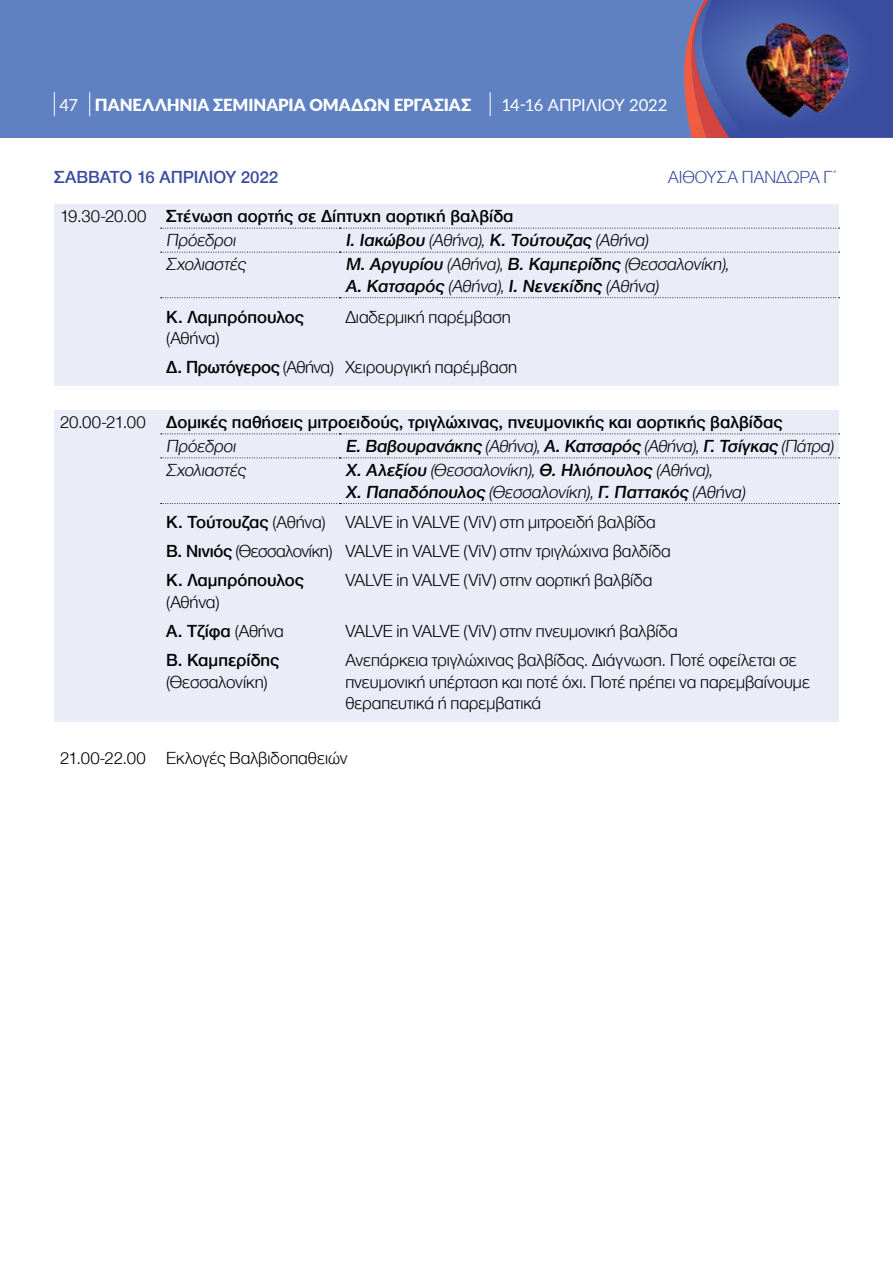
<style>
.page{position:relative;width:893px;height:1263px;background:#fff}
.page>*{position:absolute;margin:0;border:0;box-sizing:border-box;transform-origin:0 0}
.t1{font:300 18px/29px "CF Helvetica";color:#000}
.t2{font:500 18px/24px "CF Helvetica";color:#000}
.t3{font:500 18px "CF Helvetica";letter-spacing:-.005em;color:#3a4ca0}
.t4{font:300 18px "CF Helvetica";color:#3a4ca0}
.t5{font:900 16.65px "Lato";color:#fff}
.t6{font:16.65px "Lato";letter-spacing:-.005em;color:#fff}
.s1{font-weight:400}
.s2{font-weight:300}
.s3{font-weight:500}
</style>
<div class="page">
<div style="left:0;top:0;width:784px;height:138px;background:#6081c1"></div>
<img style="left:684px;top:0;width:209px;height:138px">
<svg style="left:54px;top:92px;width:1px;height:24px"></svg>
<svg style="left:89px;top:92px;width:1px;height:24px"></svg>
<svg style="left:490px;top:92px;width:1px;height:24px"></svg>
<div style="left:54px;top:204px;width:785px;height:518px;background:#eaecf7"></div>
<svg style="left:161px;top:228px;width:679px;height:1px"></svg>
<svg style="left:161px;top:252px;width:679px;height:1px"></svg>
<svg style="left:161px;top:297px;width:679px;height:1px"></svg>
<svg style="left:161px;top:433px;width:679px;height:1px"></svg>
<svg style="left:161px;top:457px;width:679px;height:1px"></svg>
<svg style="left:161px;top:503px;width:679px;height:1px"></svg>
<p class="t5" style="left:60px;top:92px;width:412px"><span class="s1">47</span> Πανελλήνια Σεμινάρια Ομάδων Εργασίας</p>
<p class="t6" style="left:501px;top:93px;width:168px">14-16 Απριλί ου 2022</p>
<p class="t3" style="left:54px;top:167px;width:226px">ΣΑΒΒΑΤΟ 16 ΑΠΡΙΛΙΟΥ 2022</p>
<p class="t4" style="left:668px;top:167px;width:171px">ΑΙΘΟΥΣΑ ΠΑΝΔΩΡΑ Γ΄</p>
<p class="t2" style="left:166px;top:204px;width:349px;text-indent:-106px"><span class="s2">19. 30-20. 00</span> Στένωση αορτής σε Δίπτυχη αορτική βαλβίδα<br><span class="s2">Πρόεδροι</span></p>
<p class="t2" style="left:345px;top:228px;width:306px">Ι. Ιακώβου <span class="s2">(Αθήνα),</span> Κ. Τούτουζας <span class="s2">(Αθήνα)</span></p>
<p class="t1" style="left:166px;top:250px;width:84px">Σχολιαστές</p>
<p class="t2" style="left:345px;top:253px;width:388px;line-height:21.6px">Μ. Αργυρίου <span class="s2">(Αθήνα),</span>Β. Καμπερίδης <span class="s2">(Θεσσαλονίκη),<br></span>Α. Κατσαρός <span class="s2">(Αθήνα),</span> Ι. Νενεκίδης <span class="s2">(Αθήνα)</span></p>
<p class="t2" style="left:166px;top:305px;width:139px">Κ. Λαμπρόπουλος</p>
<p class="t1" style="left:166px;top:324px;width:54px">(Αθήνα)</p>
<p class="t1" style="left:345px;top:302px;width:167px">Διαδερμική παρέμβαση</p>
<p class="t1" style="left:166px;top:353px;width:352px"><span class="s3">Δ. Πρωτόγερος</span> (Αθήνα) Χειρουργική παρέμβαση</p>
<p class="t2" style="left:166px;top:410px;width:618px;text-indent:-106px"><span class="s2">20.00-21.00</span> Δομικές παθήσεις μιτροειδούς, τριγλώχινας, πνευμονικής και αορτικής βαλβίδας<br><span class="s2">Πρόεδροι</span></p>
<p class="t2" style="left:345px;top:434px;width:492px">Ε. Βαβουρανάκης <span class="s2">(Αθήνα),</span>Α. Κατσαρός <span class="s2">(Αθήνα),</span>Γ. Τσίγκας <span class="s2">(Πάτρα)</span></p>
<p class="t1" style="left:166px;top:455px;width:84px">Σχολιαστές</p>
<p class="t2" style="left:345px;top:459px;width:403px;line-height:21.6px">Χ. Αλεξίου <span class="s2">(Θεσσαλονίκη),</span>Θ. Ηλιόπουλος <span class="s2">(Αθήνα),<br></span>Χ. Παπαδόπουλος <span class="s2">(Θεσσαλονίκη),</span>Γ. Παττακός <span class="s2">(Αθήνα)</span></p>
<p class="t1" style="left:166px;top:508px;width:506px"><span class="s3">Κ. Τούτουζας</span> (Αθήνα) VALVE in VALVE (ViV) στη μιτροειδή βαλβίδα<br><span class="s3">Β. Νινιός</span> (Θεσσαλονίκη) VALVE in VALVE (ViV) στην τριγλώχινα βαλδίδα<br><span class="s3">Κ. Λαμπρόπουλος</span></p>
<p class="t1" style="left:166px;top:587px;width:54px">(Αθήνα)</p>
<p class="t1" style="left:345px;top:566px;width:309px">VALVE in VALVE (ViV) στην αορτική βαλβίδα</p>
<p class="t2" style="left:166px;top:619px;width:119px">Α. Τζίφα <span class="s2">(Αθήνα</span></p>
<p class="t1" style="left:345px;top:616px;width:334px">VALVE in VALVE (ViV) στην πνευμονική βαλβίδα</p>
<p class="t2" style="left:166px;top:648px;width:115px">Β. Καμπερίδης</p>
<p class="t1" style="left:166px;top:667px;width:102px">(Θεσσαλονίκη)</p>
<p class="t1" style="left:345px;top:649px;width:466px;line-height:21.6px">Ανεπάρκεια τριγλώχινας βαλβίδας. Διάγνωση. Ποτέ οφείλεται σε πνευμονική υπέρταση και ποτέ όχι. Ποτέ πρέπει να παρεμβαίνουμε θεραπευτικά ή παρεμβατικά</p>
<p class="t1" style="left:60px;top:743px;width:289px">21.00-22.00 Εκλογές Βαλβιδοπαθειών</p>
</div>
